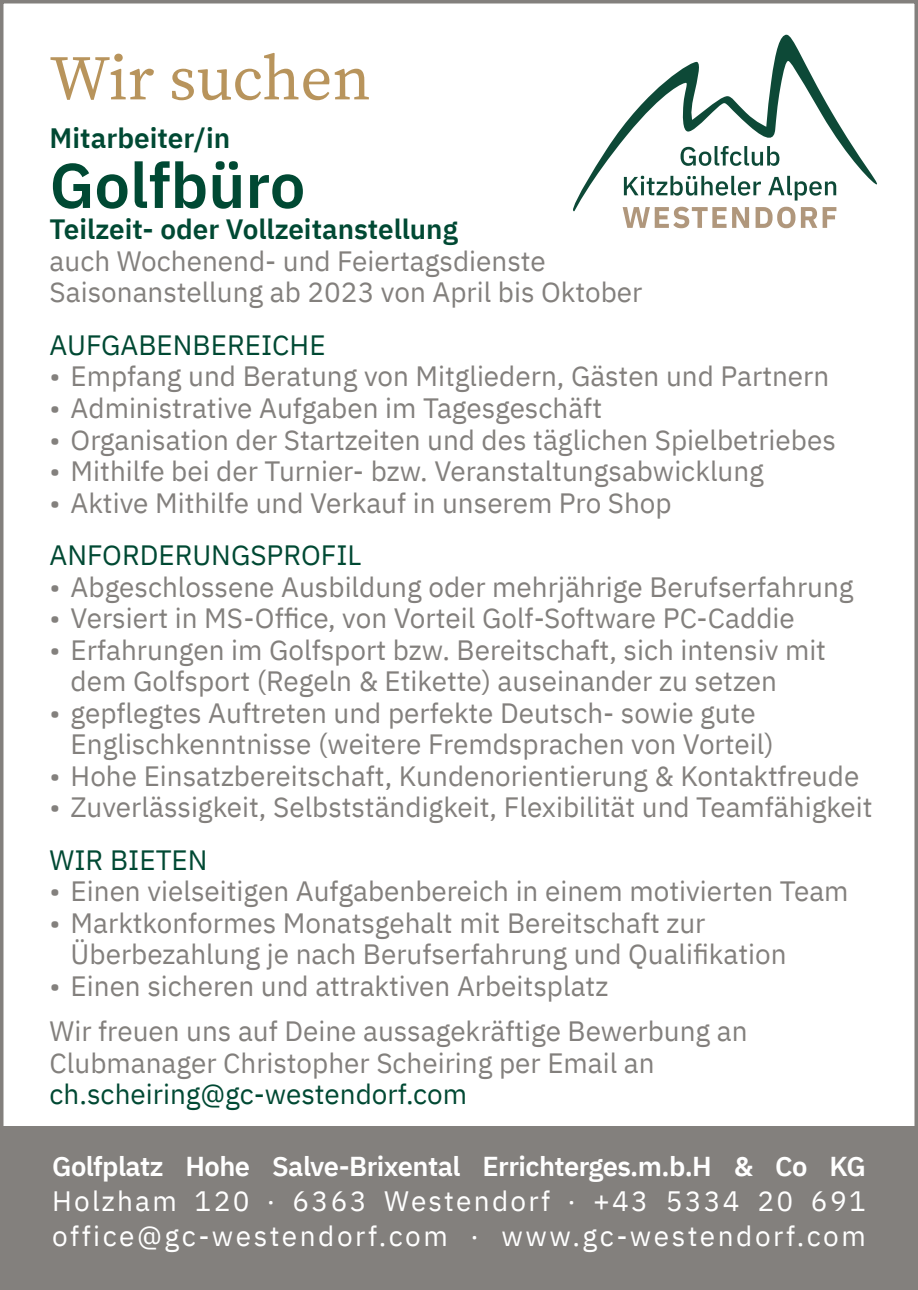
<style>
.page{position:relative;width:918px;height:1290px;background:#fff}
.page>*{position:absolute;margin:0;border:0;box-sizing:border-box;transform-origin:0 0}
.t1{font:63px "Source Serif Variable";color:#b8945c}
.t2{font:600 63px "IBM Plex Sans";color:#004933}
.t3{font:28px/31.5px "IBM Plex Sans";color:#83807d}
.t4{font:28px/35px "IBM Plex Sans";letter-spacing:.085em;color:#fff}
.t5{font:28px "IBM Plex Sans";color:#004933}
.t6{font:600 28px "IBM Plex Sans";color:#004933}
.t7{font:600 27.3px "IBM Plex Sans";letter-spacing:-.02em;color:#fff}
</style>
<div class="page">
<div style="left:0;top:1126px;width:918px;height:164px;background:#83807d"></div>
<svg style="left:573px;top:35px;width:304px;height:176px"></svg>
<svg style="left:622px;top:207px;width:104px;height:21px"></svg>
<svg style="left:732px;top:207px;width:17px;height:21px"></svg>
<svg style="left:755px;top:207px;width:40px;height:21px"></svg>
<svg style="left:801px;top:207px;width:35px;height:21px"></svg>
<h1 class="t1" style="left:50px;top:36px;width:323px">Wir suchen</h1>
<p class="t6" style="left:50px;top:116px;width:182px">Mitarbeiter/in</p>
<h1 class="t2" style="left:50px;top:136px;width:257px">Golfbüro</h1>
<p class="t6" style="left:50px;top:207px;width:410px">Teilzeit- oder Vollzeitanstellung</p>
<p class="t3" style="left:50px;top:243px;width:594px">auch Wochenend- und Feiertagsdienste<br>Saisonanstellung ab 2023 von April bis Oktober</p>
<p class="t5" style="left:50px;top:324px;width:277px">AUFGABENBEREICHE</p>
<p class="t3" style="left:50px;top:358px;width:781px">• Empfang und Beratung von Mitgliedern, Gästen und Partnern</p>
<p class="t3" style="left:50px;top:390px;width:554px">• Administrative Aufgaben im Tagesgeschäft</p>
<p class="t3" style="left:50px;top:421px;width:788px">• Organisation der Startzeiten und des täglichen Spielbetriebes</p>
<p class="t3" style="left:50px;top:453px;width:716px">• Mithilfe bei der Turnier- bzw. Veranstaltungsabwicklung</p>
<p class="t3" style="left:50px;top:484px;width:623px">• Aktive Mithilfe und Verkauf in unserem Pro Shop</p>
<p class="t5" style="left:50px;top:534px;width:313px">ANFORDERUNGSPROFIL</p>
<p class="t3" style="left:50px;top:568px;width:805px">• Abgeschlossene Ausbildung oder mehrjährige Berufserfahrung</p>
<p class="t3" style="left:50px;top:600px;width:746px">• Versiert in MS-Office, von Vorteil Golf-Software PC-Caddie</p>
<p class="t3" style="left:71px;top:631px;width:757px;text-indent:-21px">• Erfahrungen im Golfsport bzw. Bereitschaft, sich intensiv mit dem Golfsport (Regeln &amp; Etikette) auseinander zu setzen</p>
<p class="t3" style="left:71px;top:694px;width:705px;text-indent:-21px">• gepflegtes Auftreten und perfekte Deutsch- sowie gute<br>Englischkenntnisse (weitere Fremdsprachen von Vorteil)</p>
<p class="t3" style="left:50px;top:757px;width:811px">• Hohe Einsatzbereitschaft, Kundenorientierung &amp; Kontaktfreude</p>
<p class="t3" style="left:50px;top:789px;width:824px">• Zuverlässigkeit, Selbstständigkeit, Flexibilität und Teamfähigkeit</p>
<p class="t5" style="left:50px;top:838px;width:159px">WIR BIETEN</p>
<p class="t3" style="left:50px;top:873px;width:800px">• Einen vielseitigen Aufgabenbereich in einem motivierten Team</p>
<p class="t3" style="left:71px;top:904px;width:717px;text-indent:-21px">• Marktkonformes Monatsgehalt mit Bereitschaft zur<br>Überbezahlung je nach Berufserfahrung und Qualifikation</p>
<p class="t3" style="left:50px;top:960px;width:699px;line-height:45.5px">• Einen sicheren und attraktiven Arbeitsplatz<br>Wir freuen uns auf Deine aussagekräftige Bewerbung an</p>
<p class="t3" style="left:50px;top:1044px;width:606px">Clubmanager Christopher Scheiring per Email an</p>
<p class="t5" style="left:50px;top:1073px;width:419px">ch.scheiring@gc-westendorf.com</p>
<p class="t7" style="left:52px;top:1144px;width:815px">Golfplatz Hohe Salve-Brixental Errichterges.m.b.H &amp; Co KG</p>
<p class="t4" style="left:52px;top:1181px;width:815px">Holzham 120 . 6363 Westendorf . +43 5334 20 691 office@gc-westendorf.com . www.gc-westendorf.com</p>
</div>
